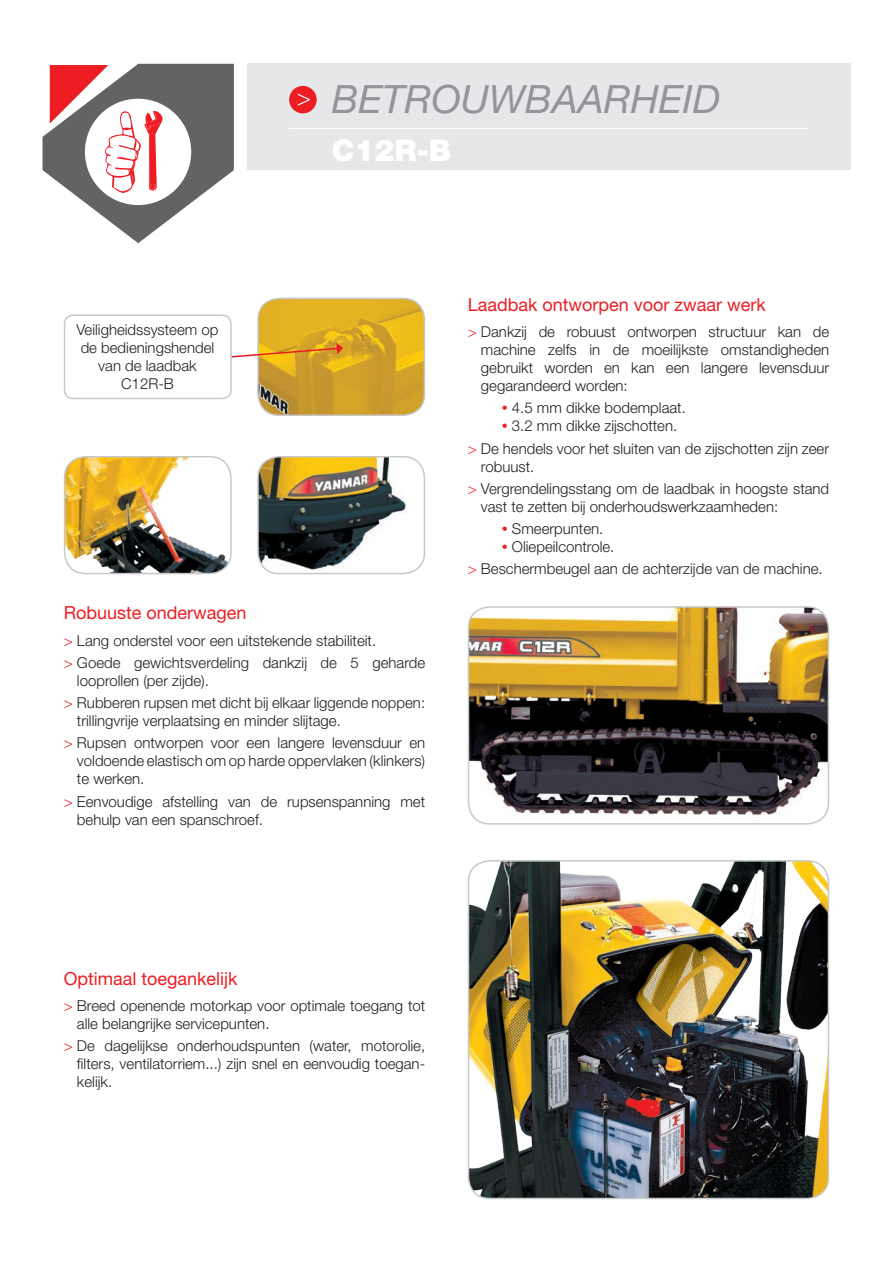
<style>
.page{position:relative;width:893px;height:1263px;background:#fff}
.page>*{position:absolute;margin:0;border:0;box-sizing:border-box;transform-origin:0 0}
.t1{font:italic 39px "Helvetica Neue LT Std";color:#939598}
.t2{font:900 30px "Helvetica Neue LT Std";color:#fff}
.t3{font:18px "Helvetica Neue LT Std";color:#ee1d23}
.t4{font:300 15px/18px "Helvetica Neue LT Std";color:#231f20}
.s1{color:#ee1d23}
.s2{font-size:12px;color:#ee1d23}
</style>
<div class="page">
<div style="left:247px;top:64px;width:603px;height:106px;background:#e6e7e9"></div>
<svg style="left:43px;top:64px;width:191px;height:179px"></svg>
<div style="left:289px;top:86px;width:28px;height:27px;background:#ee1d23;border-radius:50%"></div>
<svg style="left:298px;top:94px;width:12px;height:12px"></svg>
<img style="left:467px;top:606px;width:363px;height:218px">
<img style="left:467px;top:860px;width:363px;height:338px">
<svg style="left:257px;top:456px;width:169px;height:118px"></svg>
<img style="left:63px;top:456px;width:169px;height:118px">
<svg style="left:63px;top:297px;width:363px;height:118px"></svg>
<hr style="left:289px;top:128px;width:519px;height:1px;background:#fff">
<p class="t4" style="left:77px;top:321px;width:143px;text-align:center">Veiligheidssysteem op de bedieningshendel van de laadbak<br>C12R-B</p>
<h1 class="t1" style="left:332px;top:76px;width:390px">BETROUWBAARHEID</h1>
<h2 class="t2" style="left:332px;top:132px;width:121px">C12R-B</h2>
<p class="t3" style="left:468px;top:293px;width:299px">Laadbak ontworpen voor zwaar werk</p>
<p class="t4" style="left:481px;top:322px;width:350px;text-align:justify;text-indent:-13px"><span class="s1">&gt;</span> Dankzij de robuust ontworpen structuur kan de machine zelfs in de moeilijkste omstandigheden gebruikt worden en kan een langere levensduur gegarandeerd worden:</p>
<p class="t4" style="left:502px;top:399px;width:186px"><span class="s2">•</span> 4.5 mm dikke bodemplaat.</p>
<p class="t4" style="left:468px;top:414px;width:363px;line-height:22.2px;text-indent:34px"><span class="s2">•</span> 3.2 mm dikke zijschotten.<br><span class="s1">&gt;</span> De hendels voor het sluiten van de zijschotten zijn zeer</p>
<p class="t4" style="left:468px;top:455px;width:363px;line-height:22.2px;text-indent:13px">robuust.<br><span class="s1">&gt;</span> Vergrendelingsstang om de laadbak in hoogste stand</p>
<p class="t4" style="left:481px;top:497px;width:299px">vast te zetten bij onderhoudswerkzaamheden:</p>
<p class="t4" style="left:502px;top:519px;width:103px"><span class="s2">•</span> Smeerpunten.</p>
<p class="t4" style="left:468px;top:535px;width:356px;line-height:22.2px;text-indent:34px"><span class="s2">•</span> Oliepeilcontrole.<br><span class="s1">&gt;</span> Beschermbeugel aan de achterzijde van de machine.</p>
<p class="t3" style="left:64px;top:602px;width:184px">Robuuste onderwagen</p>
<p class="t4" style="left:64px;top:629px;width:363px;line-height:22.2px"><span class="s1">&gt;</span> Lang onderstel voor een uitstekende stabiliteit.<br><span class="s1">&gt;</span> Goede gewichtsverdeling dankzij de 5 geharde</p>
<p class="t4" style="left:64px;top:669px;width:363px;line-height:22.2px;text-indent:13px">looprollen (per zijde).<br><span class="s1">&gt;</span> Rubberen rupsen met dicht bij elkaar liggende noppen:</p>
<p class="t4" style="left:64px;top:709px;width:363px;line-height:22.2px;text-indent:13px">trillingvrije verplaatsing en minder slijtage.<br><span class="s1">&gt;</span> Rupsen ontworpen voor een langere levensduur en</p>
<p class="t4" style="left:77px;top:752px;width:350px">voldoende elastisch om op harde oppervlaken (klinkers) te werken.</p>
<p class="t4" style="left:77px;top:792px;width:350px;text-indent:-13px"><span class="s1">&gt;</span> Eenvoudige afstelling van de rupsenspanning met behulp van een spanschroef.</p>
<p class="t3" style="left:64px;top:967px;width:175px">Optimaal toegankelijk</p>
<p class="t4" style="left:77px;top:996px;width:350px;text-indent:-13px"><span class="s1">&gt;</span> Breed openende motorkap voor optimale toegang tot alle belangrijke servicepunten.</p>
<p class="t4" style="left:77px;top:1037px;width:350px;text-align:justify;text-indent:-13px"><span class="s1">&gt;</span> De dagelijkse onderhoudspunten (water, motorolie, filters, ventilatorriem...) zijn snel en eenvoudig toegan&shy;kelijk.</p>
</div>
